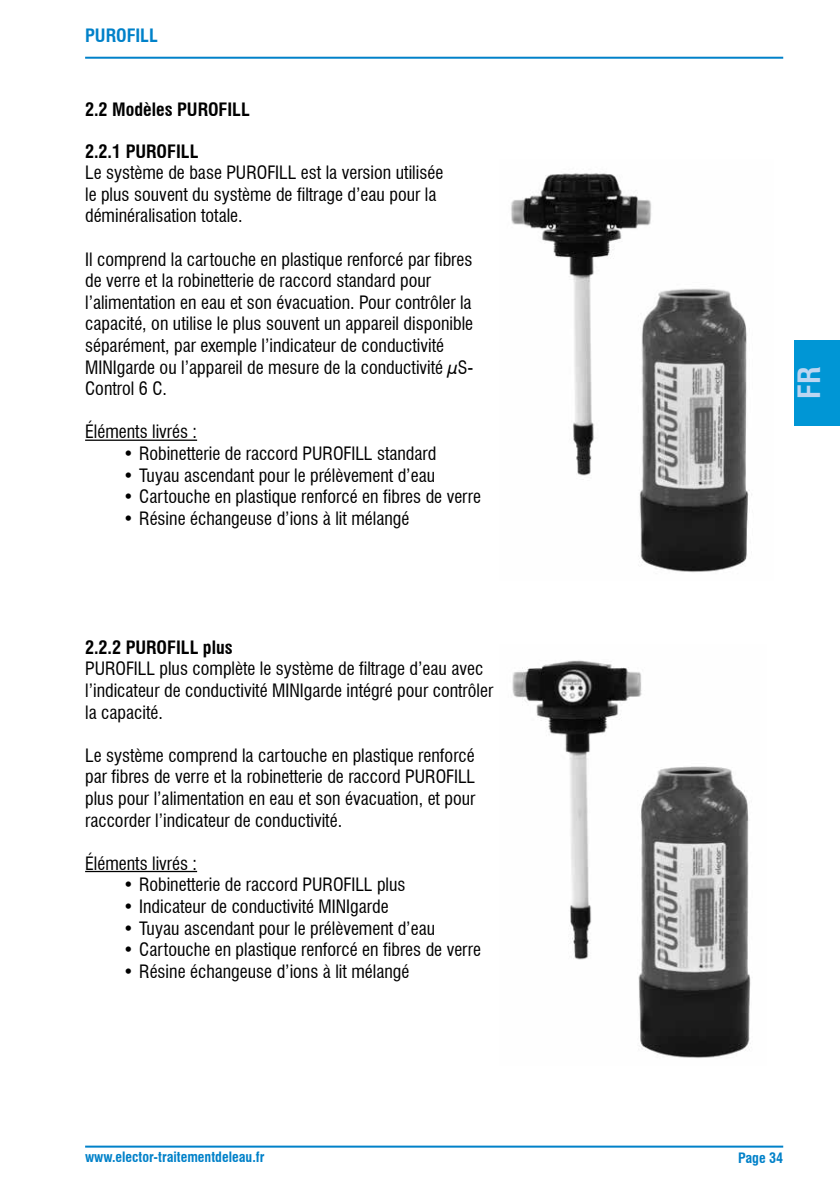
<style>
.page{position:relative;width:840px;height:1191px;background:#fff}
.page>*{position:absolute;margin:0;border:0;box-sizing:border-box;transform-origin:0 0}
.t1{font:700 condensed 30px "Swiss 721 BT";color:#bcd6f1}
.t2{font:condensed 18px/21.6px "Swiss 721 BT";color:#000}
.t3{font:700 condensed 18px "Swiss 721 BT";color:#000}
.t4{font:700 condensed 18px "Swiss 721 BT";color:#0081c9}
.t5{font:700 condensed 14px "Swiss 721 BT";color:#0081c9}
</style>
<div class="page">
<hr style="left:85px;top:57px;width:697px;height:2px;background:#0081c9">
<hr style="left:85px;top:1145px;width:697px;height:2px;background:#0081c9">
<div style="left:794px;top:340px;width:45px;height:85px;background:#0096d5"></div>
<hr style="left:85px;top:439px;width:112px;height:2px;background:#000">
<hr style="left:85px;top:871px;width:112px;height:1px;background:#000">
<img style="left:511px;top:173px;width:241px;height:400px">
<img style="left:512px;top:660px;width:239px;height:398px">
<p class="t4" style="left:85px;top:25px;width:74px">PUROFILL</p>
<p class="t3" style="left:85px;top:98px;width:166px">2.2 Modèles PUROFILL</p>
<p class="t3" style="left:85px;top:140px;width:115px">2.2.1 PUROFILL</p>
<p class="t2" style="left:85px;top:162px;width:359px">Le système de base PUROFILL est la version utilisée le plus souvent du système de filtrage d’eau pour la déminéralisation totale.</p>
<p class="t2" style="left:85px;top:248px;width:389px">Il comprend la cartouche en plastique renforcé par fibres de verre et la robinetterie de raccord standard pour l’alimentation en eau et son évacuation. Pour contrôler la capacité, on utilise le plus souvent un appareil disponible séparément, par exemple l’indicateur de conductivité MINIgarde ou l’appareil de mesure de la conductivité µS-Control 6 C.</p>
<p class="t2" style="left:85px;top:421px;width:113px">Éléments livrés :</p>
<p class="t2" style="left:123px;top:443px;width:314px">• Robinetterie de raccord PUROFILL standard</p>
<p class="t2" style="left:123px;top:464px;width:313px">• Tuyau ascendant pour le prélèvement d’eau</p>
<p class="t2" style="left:123px;top:486px;width:359px">• Cartouche en plastique renforcé en fibres de verre</p>
<p class="t2" style="left:123px;top:507px;width:287px">• Résine échangeuse d’ions à lit mélangé</p>
<p class="t3" style="left:85px;top:636px;width:149px">2.2.2 PUROFILL plus</p>
<p class="t2" style="left:85px;top:658px;width:409px">PUROFILL plus complète le système de filtrage d’eau avec l’indicateur de conductivité MINIgarde intégré pour contrôler la capacité.</p>
<p class="t2" style="left:85px;top:744px;width:391px;text-align:justify">Le système comprend la cartouche en plastique renforcé par fibres de verre et la robinetterie de raccord PUROFILL plus pour l’alimentation en eau et son évacuation, et pour raccorder l’indicateur de conductivité.</p>
<p class="t2" style="left:85px;top:852px;width:113px">Éléments livrés :</p>
<p class="t2" style="left:123px;top:874px;width:284px">• Robinetterie de raccord PUROFILL plus</p>
<p class="t2" style="left:123px;top:895px;width:267px">• Indicateur de conductivité MINIgarde</p>
<p class="t2" style="left:123px;top:917px;width:313px">• Tuyau ascendant pour le prélèvement d’eau</p>
<p class="t2" style="left:123px;top:939px;width:359px">• Cartouche en plastique renforcé en fibres de verre</p>
<p class="t2" style="left:123px;top:960px;width:287px">• Résine échangeuse d’ions à lit mélangé</p>
<h1 class="t1" style="left:790px;top:399px;width:33px;rotate:-90deg">FR</h1>
<p class="t5" style="left:85px;top:1148px;width:181px">www.elector-traitementdeleau.fr</p>
<p class="t5" style="left:737px;top:1149px;width:47px">Page 34</p>
</div>
